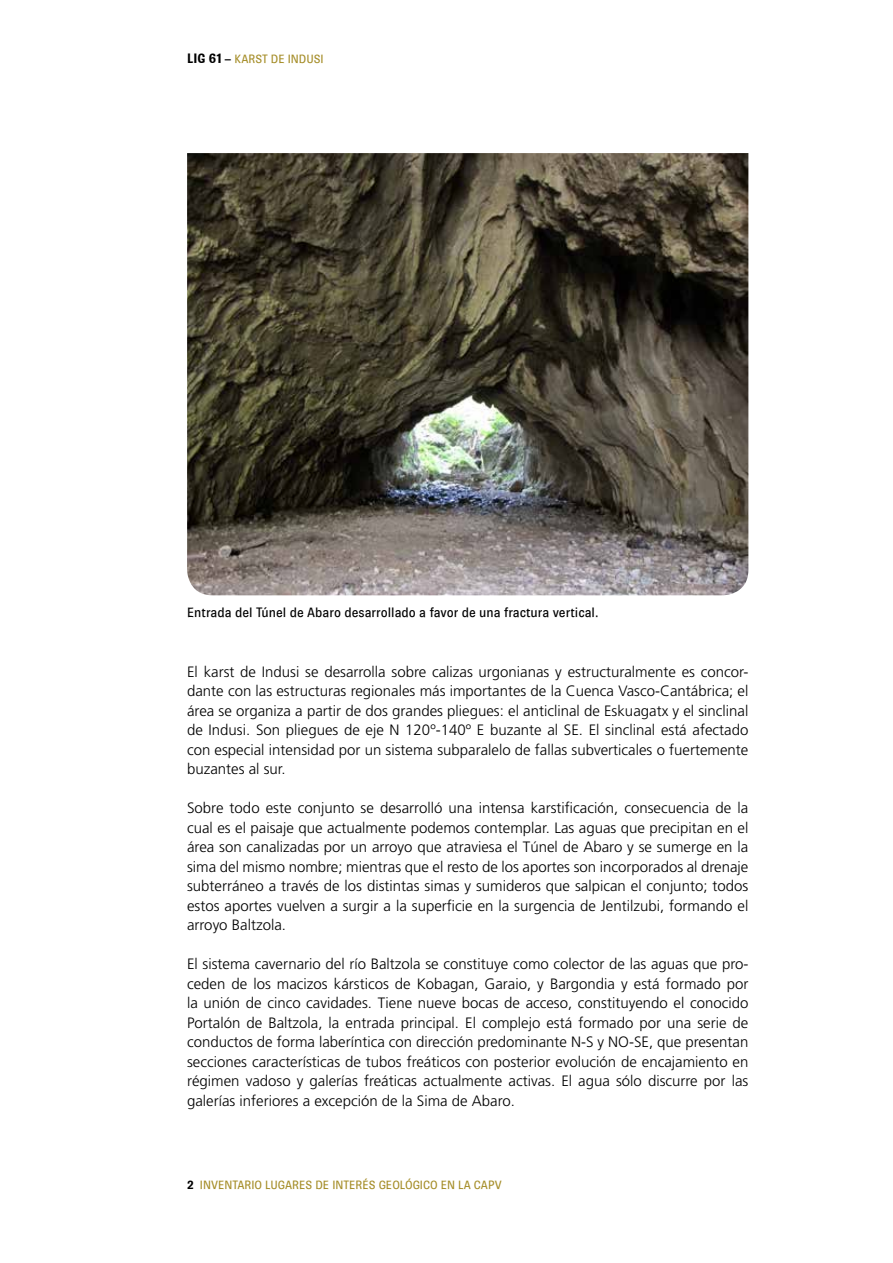
<style>
.page{position:relative;width:893px;height:1263px;background:#fff}
.page>*{position:absolute;margin:0;border:0;box-sizing:border-box;transform-origin:0 0}
.t1{font:300 15px/19.5px "Frutiger";color:#000;text-align:justify}
.t2{font:13.5px "Brown";color:#000}
.t3{font:12px "Brown";color:#a58d28}
.s1{font-weight:700;font-size:13.5px;color:#000}
.s2{color:#000}
.s3{font-weight:700;color:#000}
</style>
<div class="page">
<img style="left:187px;top:153px;width:561px;height:442px">
<p class="t3" style="left:187px;top:52px;width:136px"><span class="s1">LIG 61</span> <span class="s2">–</span> Karst de Indusi</p>
<p class="t2" style="left:187px;top:605px;width:413px">Entrada del Túnel de Abaro desarrollado a favor de una fractura vertical.</p>
<p class="t1" style="left:187px;top:662px;width:563px">El karst de Indusi se desarrolla sobre calizas urgonianas y estructuralmente es concor&shy;dante con las estructuras regionales más importantes de la Cuenca Vasco-Cantábrica; el área se organiza a partir de dos grandes pliegues: el anticlinal de Eskuagatx y el sinclinal de Indusi. Son pliegues de eje N 120º-140º E buzante al SE. El sinclinal está afectado con especial intensidad por un sistema subparalelo de fallas subverticales o fuertemente buzantes al sur.</p>
<p class="t1" style="left:187px;top:798px;width:563px">Sobre todo este conjunto se desarrolló una intensa karstificación, consecuencia de la cual es el paisaje que actualmente podemos contemplar. Las aguas que precipitan en el área son canalizadas por un arroyo que atraviesa el Túnel de Abaro y se sumerge en la sima del mismo nombre; mientras que el resto de los aportes son incorporados al drenaje subterráneo a través de los distintas simas y sumideros que salpican el conjunto; todos estos aportes vuelven a surgir a la superficie en la surgencia de Jentilzubi, formando el arroyo Baltzola.</p>
<p class="t1" style="left:187px;top:954px;width:563px">El sistema cavernario del río Baltzola se constituye como colector de las aguas que pro&shy;ceden de los macizos kársticos de Kobagan, Garaio, y Bargondia y está formado por la unión de cinco cavidades. Tiene nueve bocas de acceso, constituyendo el conocido Portalón de Baltzola, la entrada principal. El complejo está formado por una serie de conductos de forma laberíntica con dirección predominante N-S y NO-SE, que presentan secciones características de tubos freáticos con posterior evolución de encajamiento en régimen vadoso y galerías freáticas actualmente activas. El agua sólo discurre por las galerías inferiores a excepción de la Sima de Abaro.</p>
<p class="t3" style="left:187px;top:1178px;width:316px"><span class="s3">2</span> INVENTARIO LUGARES DE INTERÉS GEOLÓGICO EN LA CAPV</p>
</div>
